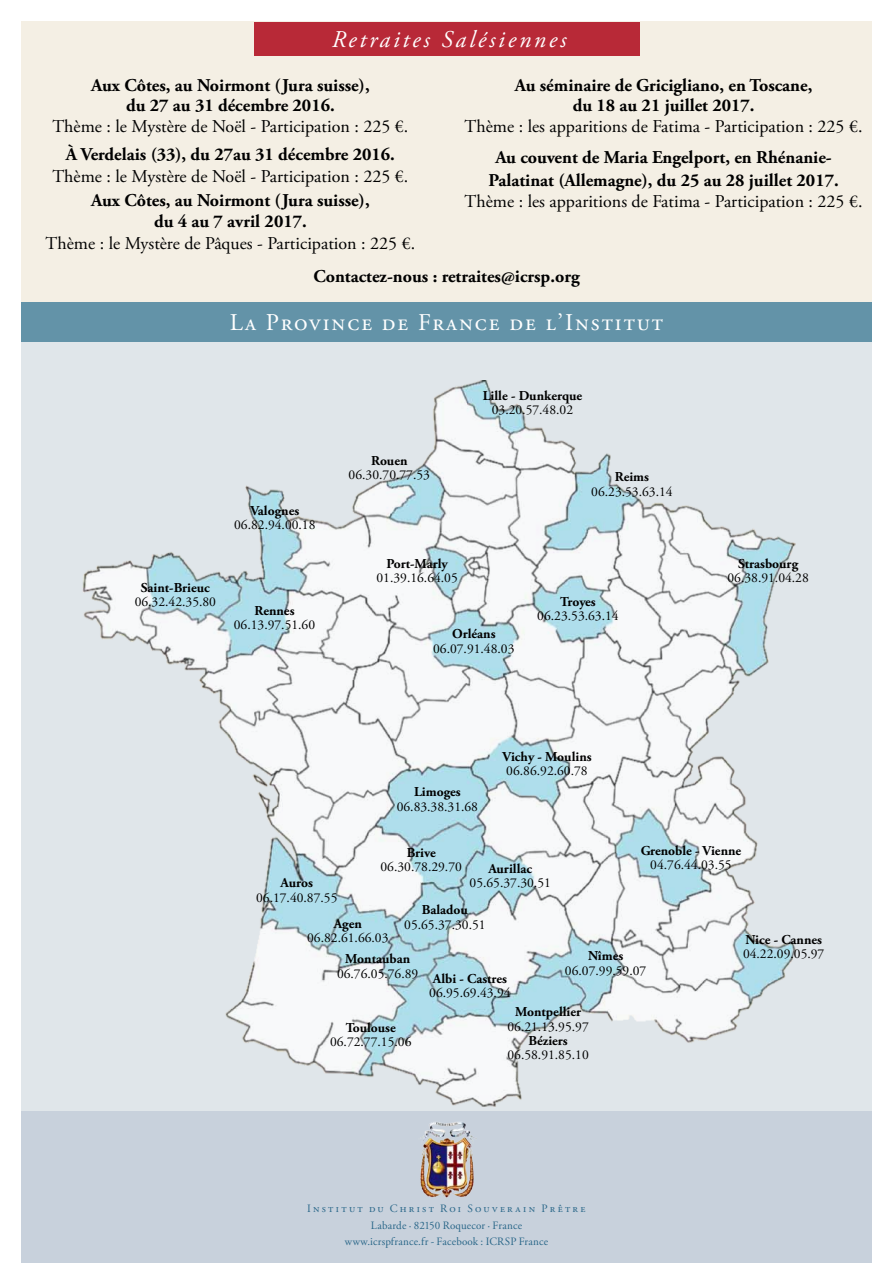
<style>
.page{position:relative;width:893px;height:1263px;background:#fff}
.page>*{position:absolute;margin:0;border:0;box-sizing:border-box;transform-origin:0 0}
.t1{font:24px "Adobe Garamond Pro";letter-spacing:.08em;color:#fff}
.t2{font:italic 24px "Adobe Garamond Pro";letter-spacing:.12em;color:#fff}
.t3{font:700 18px/19.5px "Adobe Garamond Pro";color:#000;text-align:center}
.t4{font:18px "Adobe Garamond Pro";color:#000}
.t5{font:13.5px "Adobe Garamond Pro";color:#000}
.t6{font:700 13.5px "Adobe Garamond Pro";color:#000}
.t7{font:11.25px/16.5px "Adobe Garamond Pro";letter-spacing:.185em;color:#2a6789;text-align:center}
</style>
<div class="page">
<div style="left:21px;top:21px;width:851px;height:281px;background:#f4efe4"></div>
<div style="left:254px;top:22px;width:385px;height:33px;background:#b82937"></div>
<div style="left:21px;top:342px;width:851px;height:794px;background:#e0e6ea"></div>
<div style="left:21px;top:1111px;width:851px;height:152px;background:#c8d1dc"></div>
<div style="left:21px;top:302px;width:851px;height:39px;background:#6393a8"></div>
<img style="left:82px;top:381px;width:714px;height:726px">
<img style="left:420px;top:1122px;width:57px;height:76px">
<h1 class="t2" style="left:332px;top:25px;width:236px">Retraites Salésiennes</h1>
<h2 class="t3" style="left:91px;top:76px;width:280px">Aux Côtes, au Noirmont (Jura suisse), du 27 au 31 décembre 2016.</h2>
<h2 class="t4" style="left:52px;top:116px;width:357px">Thème : le Mystère de Noël - Participation : 225 €.</h2>
<h2 class="t3" style="left:66px;top:145px;width:331px">À Verdelais (33), du 27au 31 décembre 2016.</h2>
<h2 class="t4" style="left:52px;top:165px;width:357px">Thème : le Mystère de Noël - Participation : 225 €.</h2>
<h2 class="t3" style="left:91px;top:190px;width:280px;line-height:21.6px">Aux Côtes, au Noirmont (Jura suisse), du 4 au 7 avril 2017.</h2>
<h2 class="t4" style="left:46px;top:232px;width:371px">Thème : le Mystère de Pâques - Participation : 225 €.</h2>
<h2 class="t3" style="left:515px;top:76px;width:299px">Au séminaire de Gricigliano, en Toscane, du 18 au 21 juillet 2017.</h2>
<h2 class="t4" style="left:465px;top:116px;width:399px">Thème : les apparitions de Fatima - Participation : 225 €.</h2>
<h2 class="t3" style="left:488px;top:147px;width:352px;line-height:22.5px">Au couvent de Maria Engelport, en Rhénanie-<br>Palatinat (Allemagne), du 25 au 28 juillet 2017.</h2>
<h2 class="t4" style="left:465px;top:191px;width:399px">Thème : les apparitions de Fatima - Participation : 225 €.</h2>
<h2 class="t3" style="left:313px;top:267px;width:268px">Contactez-nous : retraites@icrsp.org</h2>
<h1 class="t1" style="left:230px;top:308px;width:435px">La Province de France de l’Institut</h1>
<p class="t6" style="left:250px;top:503px;width:50px">Valognes</p>
<p class="t5" style="left:234px;top:517px;width:83px">06.82.94.00.18</p>
<p class="t6" style="left:141px;top:580px;width:71px">Saint-Brieuc</p>
<p class="t5" style="left:135px;top:594px;width:83px">06.32.42.35.80</p>
<p class="t6" style="left:255px;top:603px;width:42px">Rennes</p>
<p class="t5" style="left:234px;top:617px;width:83px">06.13.97.51.60</p>
<p class="t6" style="left:371px;top:453px;width:38px">Rouen</p>
<p class="t5" style="left:349px;top:467px;width:83px">06.30.70.77.53</p>
<p class="t6" style="left:386px;top:555px;width:63px">Port-Marly</p>
<p class="t5" style="left:376px;top:569px;width:83px">01.39.16.64.05</p>
<p class="t6" style="left:483px;top:387px;width:101px">Lille - Dunkerque</p>
<p class="t5" style="left:492px;top:402px;width:83px">03.20.57.48.02</p>
<p class="t6" style="left:615px;top:469px;width:36px">Reims</p>
<p class="t5" style="left:591px;top:483px;width:83px">06.23.53.63.14</p>
<p class="t6" style="left:560px;top:594px;width:37px">Troyes</p>
<p class="t5" style="left:537px;top:608px;width:83px">06.23.53.63.14</p>
<p class="t6" style="left:452px;top:626px;width:45px">Orléans</p>
<p class="t5" style="left:433px;top:640px;width:83px">06.07.91.48.03</p>
<p class="t6" style="left:738px;top:555px;width:61px">Strasbourg</p>
<p class="t5" style="left:727px;top:569px;width:83px">06.38.91.04.28</p>
<p class="t6" style="left:281px;top:875px;width:34px">Auros</p>
<p class="t5" style="left:256px;top:889px;width:83px">06.17.40.87.55</p>
<p class="t6" style="left:414px;top:784px;width:48px">Limoges</p>
<p class="t5" style="left:397px;top:798px;width:83px">06.83.38.31.68</p>
<p class="t6" style="left:502px;top:748px;width:91px">Vichy - Moulins</p>
<p class="t5" style="left:506px;top:762px;width:83px">06.86.92.60.78</p>
<p class="t6" style="left:407px;top:845px;width:30px">Brive</p>
<p class="t5" style="left:381px;top:859px;width:83px">06.30.78.29.70</p>
<p class="t6" style="left:488px;top:861px;width:45px">Aurillac</p>
<p class="t5" style="left:470px;top:875px;width:83px">05.65.37.30.51</p>
<p class="t6" style="left:334px;top:916px;width:30px">Agen</p>
<p class="t5" style="left:307px;top:930px;width:83px">06.82.61.66.03</p>
<p class="t6" style="left:422px;top:902px;width:47px">Baladou</p>
<p class="t5" style="left:404px;top:916px;width:83px">05.65.37.30.51</p>
<p class="t6" style="left:641px;top:843px;width:102px">Grenoble - Vienne</p>
<p class="t5" style="left:650px;top:857px;width:83px">04.76.44.03.55</p>
<p class="t6" style="left:745px;top:932px;width:78px">Nice - Cannes</p>
<p class="t6" style="left:345px;top:951px;width:66px">Montauban</p>
<p class="t5" style="left:337px;top:965px;width:83px">06.76.05.76.89</p>
<p class="t6" style="left:346px;top:1019px;width:52px">Toulouse</p>
<p class="t5" style="left:330px;top:1034px;width:83px">06.72.77.15.06</p>
<p class="t6" style="left:433px;top:970px;width:76px">Albi - Castres</p>
<p class="t5" style="left:429px;top:984px;width:83px">06.95.69.43.94</p>
<p class="t6" style="left:588px;top:948px;width:37px">Nîmes</p>
<p class="t5" style="left:743px;top:946px;width:83px">04.22.09.05.97</p>
<p class="t5" style="left:565px;top:962px;width:83px">06.07.99.59.07</p>
<p class="t6" style="left:515px;top:1004px;width:68px">Montpellier</p>
<p class="t5" style="left:507px;top:1018px;width:83px">06.21.13.95.97</p>
<p class="t6" style="left:528px;top:1033px;width:41px">Béziers</p>
<p class="t5" style="left:507px;top:1047px;width:83px">06.58.91.85.10</p>
<p class="t7" style="left:307px;top:1201px;width:280px">Institut du Christ Roi Souverain Prêtre<br>Labarde · 82150 Roquecor · France<br>www.icrspfrance.fr - Facebook : ICRSP France</p>
</div>
